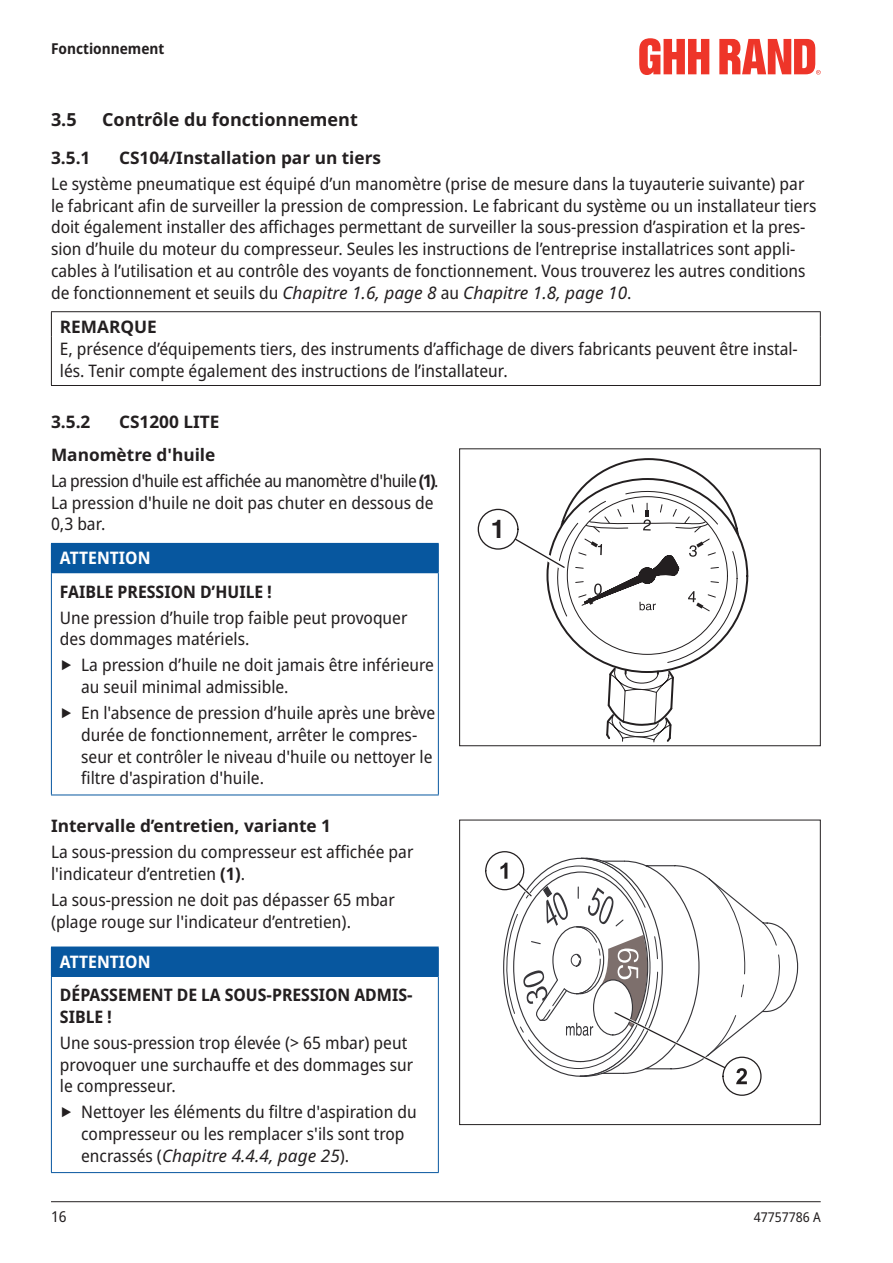
<style>
.page{position:relative;width:893px;height:1263px;background:#fff}
.page>*{position:absolute;margin:0;border:0;box-sizing:border-box;transform-origin:0 0}
.t1{font:700 25.65px "Helvetica";color:#231f20}
.t2{font:700 18px "Noto Sans";color:#231f20}
.t3{font:semi-condensed 17.25px/21.8px "Noto Sans";color:#231f20}
.t4{font:700 17.25px/32.4px "Noto Sans";color:#231f20;text-align:right}
.t5{font:700 semi-condensed 17.25px/21.8px "Noto Sans";color:#231f20}
.t6{font:700 semi-condensed 17.25px "Noto Sans";color:#fff}
.t7{font:700 semi-condensed 15px "Noto Sans";color:#231f20}
.t8{font:semi-condensed 15px "Noto Sans";color:#231f20}
.t9{font:semi-condensed 13.5px "Noto Sans";color:#231f20}
.s1{font-style:italic;font-stretch:normal}
.s2{font-weight:700}
.s3{font-stretch:normal;font-size:34.5px}
</style>
<div class="page">
<hr style="left:51px;top:1201px;width:770px;height:1px;background:#231f20">
<svg style="left:639px;top:38px;width:70px;height:37px"></svg>
<svg style="left:719px;top:39px;width:102px;height:36px"></svg>
<hr style="left:51px;top:311px;width:770px;height:1px;background:#231f20">
<svg style="left:51px;top:312px;width:1px;height:25px"></svg>
<svg style="left:820px;top:312px;width:1px;height:25px"></svg>
<hr style="left:51px;top:337px;width:1px;height:48px;background:#231f20">
<hr style="left:820px;top:337px;width:1px;height:48px;background:#231f20">
<hr style="left:51px;top:385px;width:770px;height:1px;background:#231f20">
<div style="left:51px;top:543px;width:387px;height:30px;background:#07579f"></div>
<hr style="left:51px;top:572px;width:388px;height:1px;background:#07579f">
<hr style="left:51px;top:543px;width:388px;height:1px;background:#07579f">
<svg style="left:438px;top:544px;width:1px;height:28px"></svg>
<hr style="left:51px;top:573px;width:1px;height:222px;background:#07579f">
<hr style="left:438px;top:573px;width:1px;height:222px;background:#07579f">
<hr style="left:51px;top:795px;width:388px;height:1px;background:#07579f">
<div style="left:51px;top:947px;width:387px;height:29px;background:#07579f"></div>
<hr style="left:51px;top:976px;width:388px;height:1px;background:#07579f">
<svg style="left:438px;top:947px;width:1px;height:29px"></svg>
<hr style="left:51px;top:977px;width:1px;height:195px;background:#07579f">
<hr style="left:438px;top:977px;width:1px;height:195px;background:#07579f">
<hr style="left:51px;top:1172px;width:388px;height:1px;background:#07579f">
<svg style="left:477px;top:458px;width:263px;height:285px"></svg>
<div style="left:459px;top:448px;width:362px;height:298px;border:1px solid #231f20"></div>
<svg style="left:485px;top:851px;width:39px;height:39px"></svg>
<svg style="left:722px;top:1056px;width:40px;height:40px"></svg>
<svg style="left:500px;top:851px;width:282px;height:233px"></svg>
<div style="left:459px;top:820px;width:362px;height:305px;border:1px solid #231f20"></div>
<p class="t7" style="left:51px;top:38px;width:115px">Fonctionnement</p>
<p class="t2" style="left:51px;top:106px;width:27px">3.5</p>
<p class="t2" style="left:102px;top:106px;width:257px">Contrôle du fonctionnement</p>
<p class="t4" style="left:51px;top:142px;width:41px">3.5.1</p>
<p class="t4" style="left:119px;top:142px;width:264px">CS104/Installation par un tiers</p>
<p class="t3" style="left:51px;top:173px;width:767px">Le système pneumatique est équipé d’un manomètre (prise de mesure dans la tuyauterie suivante) par le fabricant afin de surveiller la pression de compression. Le fabricant du système ou un installateur tiers doit également installer des affichages permettant de surveiller la sous-pression d’aspiration et la pres‑ sion d’huile du moteur du compresseur. Seules les instructions de l’entreprise installatrices sont appli‑ cables à l’utilisation et au contrôle des voyants de fonctionnement. Vous trouverez les autres conditions de fonctionnement et seuils du <span class="s1">Chapitre 1.6, page 8</span> au <span class="s1">Chapitre 1.8, page 10</span>.</p>
<p class="t4" style="left:60px;top:310px;width:99px">REMARQUE</p>
<p class="t3" style="left:60px;top:338px;width:739px">E, présence d’équipements tiers, des instruments d’affichage de divers fabricants peuvent être instal‑ lés. Tenir compte également des instructions de l’installateur.</p>
<p class="t4" style="left:51px;top:406px;width:41px">3.5.2</p>
<p class="t4" style="left:51px;top:406px;width:170px">CS1200 LITE<br>Manomètre d'huile</p>
<p class="t3" style="left:51px;top:470px;width:389px">La pression d'huile est affichée au manomètre d'huile <span class="s2">(1)</span>.<br>La pression d'huile ne doit pas chuter en dessous de<br>0,3 bar.</p>
<p class="t6" style="left:60px;top:546px;width:92px">ATTENTION</p>
<p class="t5" style="left:60px;top:581px;width:214px">FAIBLE PRESSION D’HUILE !</p>
<p class="t3" style="left:60px;top:607px;width:349px">Une pression d’huile trop faible peut provoquer des dommages matériels.</p>
<p class="t3" style="left:81px;top:655px;width:354px;text-indent:-21px"><span class="s3">‣</span> La pression d’huile ne doit jamais être inférieure au seuil minimal admissible.</p>
<p class="t3" style="left:81px;top:702px;width:356px;text-indent:-21px"><span class="s3">‣</span> En l'absence de pression d’huile après une brève durée de fonctionnement, arrêter le compres‑ seur et contrôler le niveau d'huile ou nettoyer le filtre d'aspiration d'huile.</p>
<p class="t4" style="left:51px;top:810px;width:282px">Intervalle d’entretien, variante 1</p>
<p class="t3" style="left:51px;top:841px;width:364px">La sous-pression du compresseur est affichée par l'indicateur d’entretien <span class="s2">(1)</span>.</p>
<p class="t3" style="left:51px;top:889px;width:345px">La sous-pression ne doit pas dépasser 65 mbar (plage rouge sur l'indicateur d’entretien).</p>
<p class="t6" style="left:60px;top:949px;width:92px">ATTENTION</p>
<p class="t5" style="left:60px;top:984px;width:354px">DÉPASSEMENT DE LA SOUS-PRESSION ADMIS-<br>SIBLE !</p>
<p class="t3" style="left:60px;top:1032px;width:355px">Une sous-pression trop élevée (&gt; 65 mbar) peut provoquer une surchauffe et des dommages sur le compresseur.</p>
<p class="t3" style="left:81px;top:1102px;width:337px;text-indent:-21px"><span class="s3">‣</span> Nettoyer les éléments du filtre d'aspiration du compresseur ou les remplacer s'ils sont trop encrassés (<span class="s1">Chapitre 4.4.4, page 25</span>).</p>
<h1 class="t1" style="left:491px;top:513px;width:16px">1</h1>
<p class="t8" style="left:51px;top:1206px;width:17px">16</p>
<p class="t9" style="left:754px;top:1207px;width:68px">47757786 A</p>
</div>
